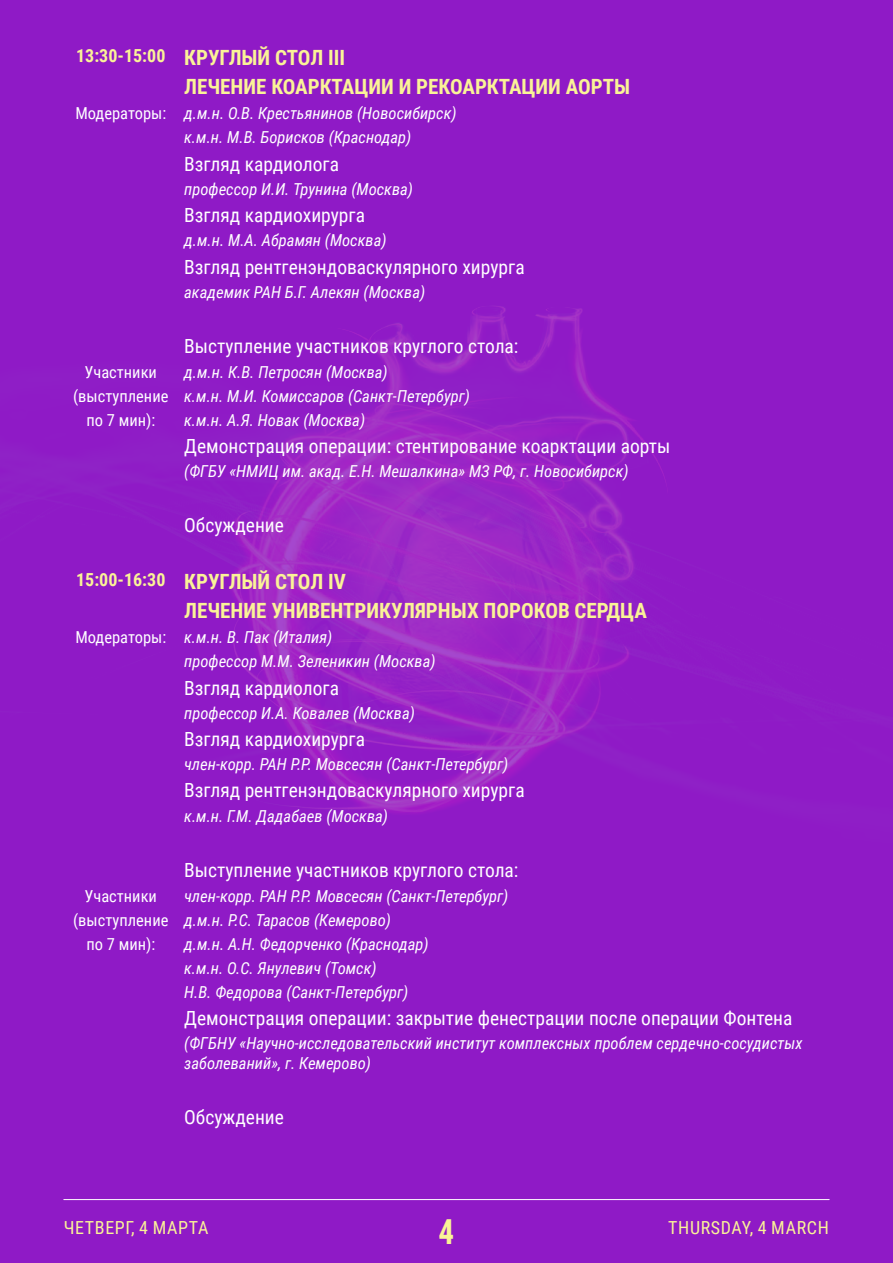
<style>
.page{position:relative;width:893px;height:1263px;background:#8f1ac6}
.page>*{position:absolute;margin:0;border:0;box-sizing:border-box;transform-origin:0 0}
.Заголовок_3{font:700 34.5px "Roboto Condensed";color:#faf397;scale:.9 1}
.Выделенные{font:700 21px "Roboto Condensed";color:#faf397}
.t1{font:19.5px "Roboto Condensed";color:#fff}
.t2{font:18px "Roboto Condensed";letter-spacing:.035em;color:#faf397}
.Тайм{font:700 18px "Roboto Condensed";color:#faf397}
.Профы{font:italic 16.5px/19.8px "Roboto Condensed";color:#fff}
.Модеры{font:16.5px "Roboto Condensed";color:#fff}
</style>
<div class="page">
<hr style="left:64px;top:1199px;width:765px;height:1px;background:#fff">
<p class="Тайм" style="left:76px;top:43px;width:91px">13:30-15:00</p>
<p class="Выделенные" style="left:184px;top:42px;width:162px">КРУГЛЫЙ СТОЛ III</p>
<p class="Выделенные" style="left:184px;top:72px;width:447px">ЛЕЧЕНИЕ КОАРКТАЦИИ И РЕКОАРКТАЦИИ АОРТЫ</p>
<p class="Модеры" style="left:75px;top:102px;width:92px">Модераторы:</p>
<p class="Профы" style="left:184px;top:103px;width:274px">д.м.н. О.В. Крестьянинов (Новосибирск)</p>
<p class="Профы" style="left:184px;top:127px;width:229px">к.м.н. М.В. Борисков (Краснодар)</p>
<p class="t1" style="left:184px;top:150px;width:156px">Взгляд кардиолога</p>
<p class="Профы" style="left:184px;top:178px;width:230px">профессор И.И. Трунина (Москва)</p>
<p class="t1" style="left:184px;top:202px;width:182px">Взгляд кардиохирурга</p>
<p class="Профы" style="left:184px;top:230px;width:204px">д.м.н. М.А. Абрамян (Москва)</p>
<p class="t1" style="left:184px;top:253px;width:342px">Взгляд рентгенэндоваскулярного хирурга</p>
<p class="Профы" style="left:184px;top:281px;width:243px">академик РАН Б.Г. Алекян (Москва)</p>
<p class="t1" style="left:184px;top:332px;width:336px">Выступление участников круглого стола:</p>
<p class="Модеры" style="left:85px;top:360px;width:74px">Участники</p>
<p class="Модеры" style="left:73px;top:384px;width:97px">(выступление</p>
<p class="Модеры" style="left:86px;top:408px;width:70px">по 7 мин):</p>
<p class="Профы" style="left:184px;top:361px;width:205px">д.м.н. К.В. Петросян (Москва)</p>
<p class="Профы" style="left:184px;top:385px;width:287px">к.м.н. М.И. Комиссаров (Санкт-Петербург)</p>
<p class="Профы" style="left:184px;top:409px;width:182px">к.м.н. А.Я. Новак (Москва)</p>
<p class="t1" style="left:184px;top:433px;width:488px">Демонстрация операции: стентирование коарктации аорты</p>
<p class="Профы" style="left:184px;top:461px;width:446px">(ФГБУ «НМИЦ им. акад. Е.Н. Мешалкина» МЗ РФ, г. Новосибирск)</p>
<p class="t1" style="left:184px;top:512px;width:101px">Обсуждение</p>
<p class="Тайм" style="left:76px;top:567px;width:91px">15:00-16:30</p>
<p class="Выделенные" style="left:184px;top:566px;width:163px">КРУГЛЫЙ СТОЛ IV</p>
<p class="Выделенные" style="left:184px;top:596px;width:464px">ЛЕЧЕНИЕ УНИВЕНТРИКУЛЯРНЫХ ПОРОКОВ СЕРДЦА</p>
<p class="Модеры" style="left:75px;top:626px;width:92px">Модераторы:</p>
<p class="Профы" style="left:184px;top:627px;width:150px">к.м.н. В. Пак (Италия)</p>
<p class="Профы" style="left:184px;top:651px;width:253px">профессор М.М. Зеленикин (Москва)</p>
<p class="t1" style="left:184px;top:674px;width:156px">Взгляд кардиолога</p>
<p class="Профы" style="left:184px;top:702px;width:232px">профессор И.А. Ковалев (Москва)</p>
<p class="t1" style="left:184px;top:725px;width:182px">Взгляд кардиохирурга</p>
<p class="Профы" style="left:184px;top:754px;width:326px">член-корр. РАН Р.Р. Мовсесян (Санкт-Петербург)</p>
<p class="t1" style="left:184px;top:777px;width:342px">Взгляд рентгенэндоваскулярного хирурга</p>
<p class="Профы" style="left:184px;top:805px;width:205px">к.м.н. Г.М. Дадабаев (Москва)</p>
<p class="t1" style="left:184px;top:856px;width:336px">Выступление участников круглого стола:</p>
<p class="Модеры" style="left:85px;top:884px;width:74px">Участники</p>
<p class="Модеры" style="left:73px;top:908px;width:97px">(выступление</p>
<p class="Модеры" style="left:86px;top:932px;width:70px">по 7 мин):</p>
<p class="Профы" style="left:184px;top:885px;width:326px">член-корр. РАН Р.Р. Мовсесян (Санкт-Петербург)</p>
<p class="Профы" style="left:184px;top:909px;width:208px">д.м.н. Р.С. Тарасов (Кемерово)</p>
<p class="Профы" style="left:184px;top:933px;width:246px">д.м.н. А.Н. Федорченко (Краснодар)</p>
<p class="Профы" style="left:184px;top:957px;width:194px">к.м.н. О.С. Янулевич (Томск)</p>
<p class="Профы" style="left:184px;top:981px;width:226px">Н.В. Федорова (Санкт-Петербург)</p>
<p class="t1" style="left:184px;top:1005px;width:610px">Демонстрация операции: закрытие фенестрации после операции Фонтена</p>
<p class="Профы" style="left:184px;top:1033px;width:620px">(ФГБНУ «Научно-исследовательский институт комплексных проблем сердечно-сосудистых заболеваний», г. Кемерово)</p>
<p class="t1" style="left:184px;top:1103px;width:101px">Обсуждение</p>
<p class="Заголовок_3" style="left:439px;top:1207px;width:19px">4</p>
<p class="t2" style="left:64px;top:1215px;width:146px">ЧЕТВЕРГ, 4 МАРТА</p>
<p class="t2" style="left:668px;top:1215px;width:162px">THURSDAY, 4 MARCH</p>
</div>
